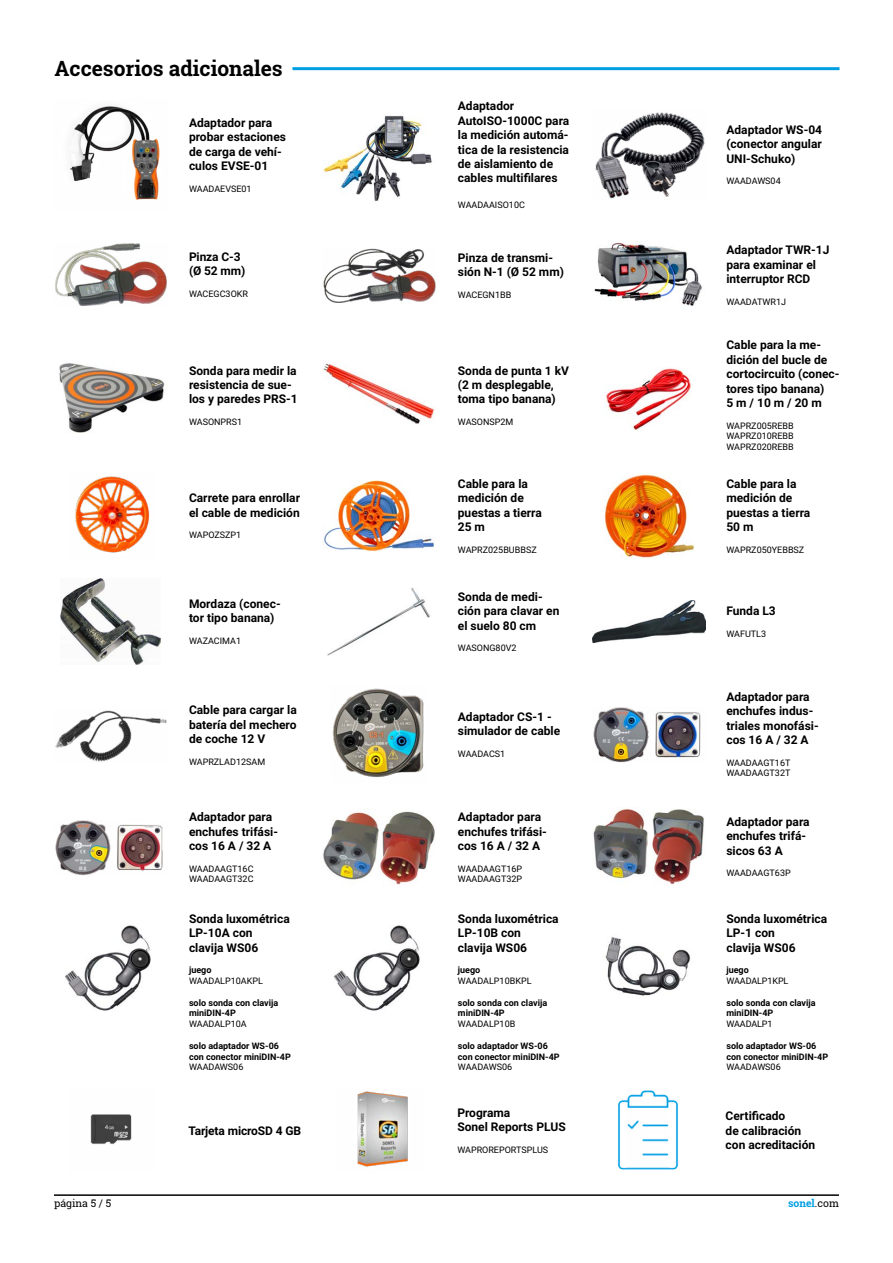
<style>
.page{position:relative;width:893px;height:1263px;background:#fff}
.page>*{position:absolute;margin:0;border:0;box-sizing:border-box;transform-origin:0 0}
.t1{font:700 21px "Roboto Slab";color:#000}
.t2{font:700 12px/14.4px "Roboto";color:#000}
.t3{font:10.5px "Roboto Slab";color:#000}
.t4{font:700 10.5px "Roboto Slab";color:#009fe3}
.t5{font:9px/10.8px "Roboto";color:#000}
.t6{font:700 9px/10.8px "Roboto";color:#000}
.s1{font-weight:400;color:#000}
</style>
<div class="page">
<hr style="left:54px;top:1194px;width:785px;height:2px;background:#000">
<hr style="left:292px;top:67px;width:547px;height:3px;background:#009fe3">
<img style="left:55px;top:710px;width:112px;height:52px">
<img style="left:595px;top:112px;width:110px;height:87px">
<img style="left:324px;top:480px;width:111px;height:71px">
<img style="left:605px;top:937px;width:86px;height:59px">
<img style="left:334px;top:925px;width:86px;height:86px">
<img style="left:65px;top:925px;width:86px;height:86px">
<img style="left:605px;top:473px;width:90px;height:85px">
<img style="left:323px;top:115px;width:109px;height:86px">
<img style="left:70px;top:106px;width:90px;height:94px">
<img style="left:323px;top:248px;width:113px;height:55px">
<img style="left:55px;top:243px;width:112px;height:63px">
<img style="left:606px;top:368px;width:85px;height:62px">
<img style="left:55px;top:820px;width:108px;height:55px">
<img style="left:323px;top:811px;width:112px;height:74px">
<img style="left:593px;top:707px;width:108px;height:55px">
<img style="left:593px;top:809px;width:112px;height:75px">
<img style="left:59px;top:363px;width:106px;height:70px">
<img style="left:323px;top:363px;width:112px;height:61px">
<img style="left:75px;top:476px;width:75px;height:77px">
<img style="left:327px;top:587px;width:103px;height:69px">
<img style="left:61px;top:579px;width:100px;height:85px">
<img style="left:592px;top:600px;width:113px;height:43px">
<img style="left:594px;top:242px;width:108px;height:64px">
<img style="left:332px;top:688px;width:92px;height:89px">
<img style="left:90px;top:1114px;width:42px;height:31px">
<img style="left:618px;top:1090px;width:60px;height:80px">
<img style="left:357px;top:1091px;width:51px;height:76px">
<h1 class="t1" style="left:55px;top:54px;width:230px">Accesorios adicionales</h1>
<p class="t2" style="left:189px;top:115px;width:98px">Adaptador para probar estaciones de carga de vehí&shy;culos EVSE-01</p>
<p class="t5" style="left:189px;top:183px;width:64px">WAADAEVSE01</p>
<p class="t2" style="left:189px;top:249px;width:58px">Pinza C-3 (Ø 52 mm)</p>
<p class="t5" style="left:189px;top:288px;width:61px">WACEGC3OKR</p>
<p class="t2" style="left:189px;top:363px;width:110px">Sonda para medir la resistencia de sue&shy;los y paredes PRS-1</p>
<p class="t5" style="left:189px;top:416px;width:55px">WASONPRS1</p>
<p class="t2" style="left:189px;top:490px;width:113px">Carrete para enrollar el cable de medición</p>
<p class="t5" style="left:189px;top:529px;width:54px">WAPOZSZP1</p>
<p class="t2" style="left:189px;top:596px;width:93px">Mordaza (conec&shy;tor tipo banana)</p>
<p class="t5" style="left:189px;top:635px;width:54px">WAZACIMA1</p>
<p class="t2" style="left:189px;top:702px;width:109px;text-align:justify">Cable para cargar la batería del mechero de coche 12 V</p>
<p class="t5" style="left:189px;top:756px;width:78px">WAPRZLAD12SAM</p>
<p class="t2" style="left:189px;top:809px;width:91px">Adaptador para enchufes trifási&shy;cos 16 A / 32 A</p>
<p class="t5" style="left:189px;top:862px;width:66px">WAADAAGT16C<br>WAADAAGT32C</p>
<p class="t2" style="left:189px;top:911px;width:102px">Sonda luxométrica<br>LP-10A con clavija WS06</p>
<p class="t6" style="left:189px;top:964px;width:24px">juego</p>
<p class="t5" style="left:189px;top:975px;width:75px">WAADALP10AKPL</p>
<p class="t6" style="left:189px;top:997px;width:91px">solo sonda con clavija miniDIN-4P</p>
<p class="t5" style="left:189px;top:1018px;width:59px">WAADALP10A</p>
<p class="t6" style="left:189px;top:1040px;width:103px">solo adaptador WS-06 con conector miniDIN-4P</p>
<p class="t5" style="left:189px;top:1061px;width:56px">WAADAWS06</p>
<p class="t2" style="left:188px;top:1123px;width:114px">Tarjeta microSD 4 GB</p>
<p class="t2" style="left:458px;top:98px;width:113px">Adaptador<br>AutoISO-1000C para la medición automá&shy;tica de la resistencia de aislamiento de cables multifilares</p>
<p class="t5" style="left:458px;top:199px;width:69px">WAADAAISO10C</p>
<p class="t2" style="left:458px;top:250px;width:108px">Pinza de transmi&shy;sión N-1 (Ø 52 mm)</p>
<p class="t5" style="left:458px;top:289px;width:55px">WACEGN1BB</p>
<p class="t2" style="left:458px;top:363px;width:113px">Sonda de punta 1 kV (2 m desplegable, toma tipo banana)</p>
<p class="t5" style="left:458px;top:416px;width:57px">WASONSP2M</p>
<p class="t2" style="left:458px;top:476px;width:85px">Cable para la medición de puestas a tierra<br>25 m</p>
<p class="t5" style="left:458px;top:544px;width:80px">WAPRZ025BUBBSZ</p>
<p class="t2" style="left:458px;top:589px;width:103px">Sonda de medi&shy;ción para clavar en el suelo 80 cm</p>
<p class="t5" style="left:458px;top:642px;width:60px">WASONG80V2</p>
<p class="t2" style="left:458px;top:709px;width:104px">Adaptador CS-1 - simulador de cable</p>
<p class="t5" style="left:458px;top:748px;width:49px">WAADACS1</p>
<p class="t2" style="left:458px;top:809px;width:91px">Adaptador para enchufes trifási&shy;cos 16 A / 32 A</p>
<p class="t5" style="left:458px;top:862px;width:66px">WAADAAGT16P<br>WAADAAGT32P</p>
<p class="t2" style="left:458px;top:911px;width:102px">Sonda luxométrica<br>LP-10B con<br>clavija WS06</p>
<p class="t6" style="left:458px;top:964px;width:24px">juego</p>
<p class="t5" style="left:458px;top:975px;width:75px">WAADALP10BKPL</p>
<p class="t6" style="left:458px;top:997px;width:91px">solo sonda con clavija miniDIN-4P</p>
<p class="t5" style="left:458px;top:1018px;width:59px">WAADALP10B</p>
<p class="t6" style="left:458px;top:1040px;width:103px">solo adaptador WS-06 con conector miniDIN-4P</p>
<p class="t5" style="left:458px;top:1061px;width:56px">WAADAWS06</p>
<p class="t2" style="left:457px;top:1105px;width:110px">Programa<br>Sonel Reports PLUS</p>
<p class="t5" style="left:457px;top:1144px;width:92px">WAPROREPORTSPLUS</p>
<p class="t2" style="left:726px;top:122px;width:97px;text-align:justify">Adaptador WS-04 (conector angular UNI-Schuko)</p>
<p class="t5" style="left:726px;top:176px;width:56px">WAADAWS04</p>
<p class="t2" style="left:726px;top:242px;width:104px">Adaptador TWR-1J para examinar el interruptor RCD</p>
<p class="t5" style="left:726px;top:296px;width:61px">WAADATWR1J</p>
<p class="t2" style="left:726px;top:338px;width:115px">Cable para la me&shy;dición del bucle de cortocircuito (conec&shy;tores tipo banana)<br>5 m / 10 m / 20 m</p>
<p class="t5" style="left:726px;top:420px;width:69px;text-align:justify">WAPRZ005REBB WAPRZ010REBB WAPRZ020REBB</p>
<p class="t2" style="left:726px;top:476px;width:85px">Cable para la medición de puestas a tierra<br>50 m</p>
<p class="t5" style="left:726px;top:544px;width:79px">WAPRZ050YEBBSZ</p>
<p class="t2" style="left:726px;top:603px;width:51px">Funda L3</p>
<p class="t5" style="left:726px;top:628px;width:41px">WAFUTL3</p>
<p class="t2" style="left:726px;top:689px;width:94px">Adaptador para enchufes indus&shy;triales monofási&shy;cos 16 A / 32 A</p>
<p class="t5" style="left:726px;top:757px;width:66px">WAADAAGT16T<br>WAADAAGT32T</p>
<p class="t2" style="left:726px;top:814px;width:85px">Adaptador para enchufes trifá&shy;sicos 63 A</p>
<p class="t5" style="left:726px;top:867px;width:66px">WAADAAGT63P</p>
<p class="t2" style="left:726px;top:911px;width:102px">Sonda luxométrica<br>LP-1 con<br>clavija WS06</p>
<p class="t6" style="left:726px;top:964px;width:24px">juego</p>
<p class="t5" style="left:726px;top:975px;width:64px">WAADALP1KPL</p>
<p class="t6" style="left:726px;top:997px;width:91px">solo sonda con clavija miniDIN-4P</p>
<p class="t5" style="left:726px;top:1018px;width:48px">WAADALP1</p>
<p class="t6" style="left:726px;top:1040px;width:103px">solo adaptador WS-06 con conector miniDIN-4P</p>
<p class="t5" style="left:726px;top:1061px;width:56px">WAADAWS06</p>
<p class="t2" style="left:726px;top:1108px;width:91px">Certificado<br>de calibración con acreditación</p>
<p class="t3" style="left:54px;top:1196px;width:59px">página 5 / 5</p>
<p class="t4" style="left:788px;top:1196px;width:52px">sonel<span class="s1">.com</span></p>
</div>
